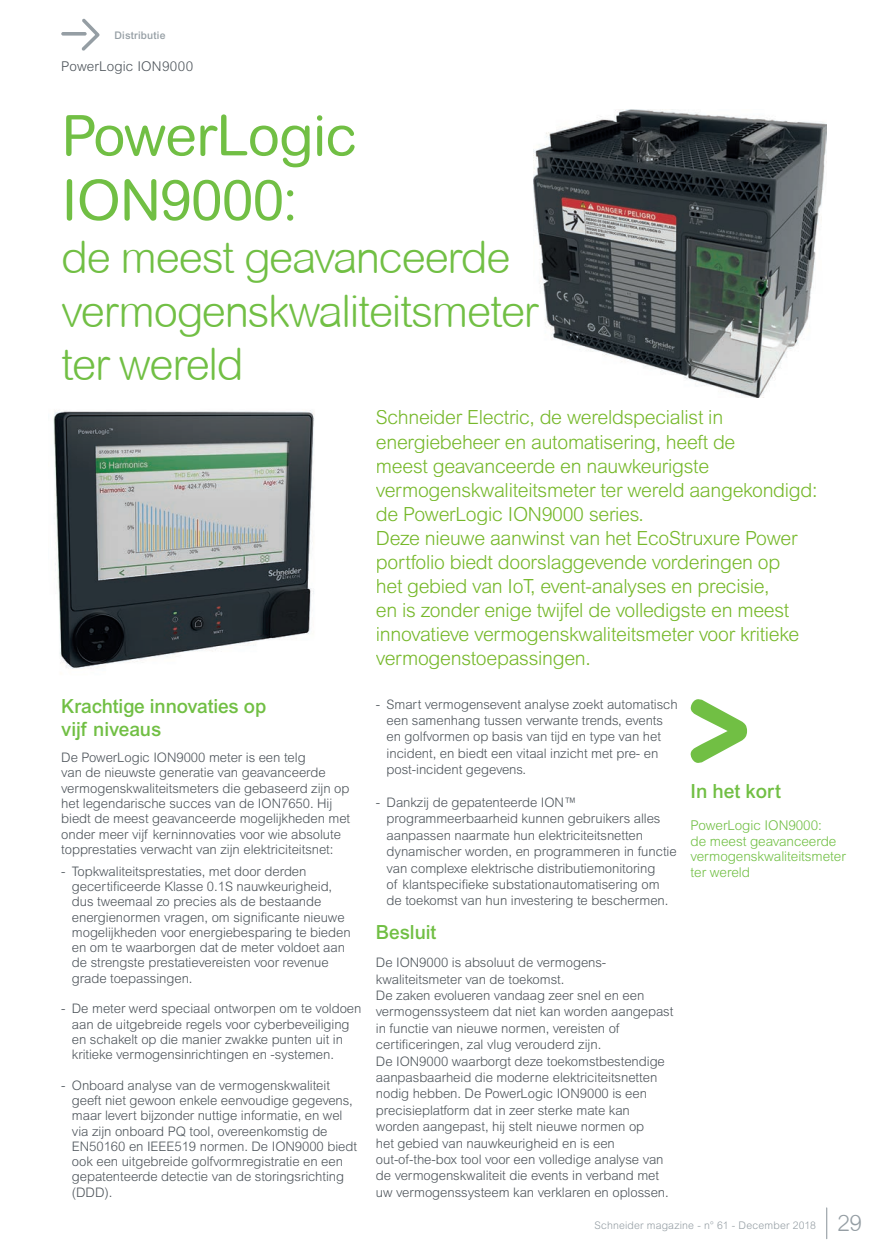
<style>
.page{position:relative;width:888px;height:1258px;background:#fff}
.page>*{position:absolute;margin:0;border:0;box-sizing:border-box;transform-origin:0 0}
.t1{font:56.25px/64.7px "Arial Rounded MT";letter-spacing:-.015em;color:#71bf44}
.t2{font:300 45px/53.4px "Arial Rounded MT";letter-spacing:-.03em;color:#71bf44}
.t3{font:300 19.5px/24.2px "Arial MT Std";letter-spacing:-.015em;color:#76b82a}
.t4{font:500 19.5px/22.8px "Arial MT Std";letter-spacing:-.005em;color:#71bf44}
.t5{font:300 13.5px/15.8px "Arial MT Std";letter-spacing:-.005em;color:#71bf44}
.t6{font:300 13.5px "Arial MT Std";letter-spacing:.005em;color:#4d545a}
.t7{font:300 13.2px/16.4px "Arial MT Std";letter-spacing:-.005em;color:#4d545a}
.t8{font:300 10.5px "Arial MT Std";letter-spacing:.015em;color:#959ea4}
.t9{font:500 10.5px "Arial MT Std";letter-spacing:.02em;color:#959ea4}
.s1{font-family:"Arial Rounded MT";font-size:22.5px}
</style>
<div class="page">
<img style="left:53px;top:410px;width:261px;height:259px">
<img style="left:533px;top:110px;width:293px;height:287px">
<svg style="left:61px;top:32px;width:26px;height:4px"></svg>
<svg style="left:82px;top:19px;width:17px;height:32px"></svg>
<svg style="left:690px;top:699px;width:57px;height:64px"></svg>
<hr style="left:826px;top:1208px;width:1px;height:30px;background:#959ea4">
<p class="t9" style="left:114px;top:29px;width:53px">Distributie</p>
<p class="t6" style="left:61px;top:59px;width:134px">PowerLogic ION9000</p>
<h1 class="t1" style="left:61px;top:103px;width:297px">PowerLogic<br>ION9000:</h1>
<h2 class="t2" style="left:61px;top:231px;width:479px">de meest geavanceerde vermogenskwaliteitsmeter ter wereld</h2>
<h3 class="t4" style="left:61px;top:695px;width:207px">Krachtige innovaties op vijf niveaus</h3>
<p class="t7" style="left:61px;top:750px;width:290px;line-height:15.3px">De PowerLogic ION9000 meter is een telg<br>van de nieuwste generatie van geavanceerde vermogenskwaliteitsmeters die gebaseerd zijn op het legendarische succes van de ION7650. Hij biedt de meest geavanceerde mogelijkheden met onder meer vijf kerninnovaties voor wie absolute topprestaties verwacht van zijn elektriciteitsnet:</p>
<p class="t7" style="left:72px;top:863px;width:280px;line-height:15.3px;text-indent:-11px">- Topkwaliteitsprestaties, met door derden gecertificeerde Klasse 0.1S nauwkeurigheid, dus tweemaal zo precies als de bestaande energienormen vragen, om significante nieuwe mogelijkheden voor energiebesparing te bieden en om te waarborgen dat de meter voldoet aan de strengste prestatievereisten voor revenue grade toepassingen.</p>
<p class="t7" style="left:72px;top:1001px;width:291px;line-height:15.3px;text-indent:-11px">- De meter werd speciaal ontworpen om te voldoen aan de uitgebreide regels voor cyberbeveiliging en schakelt op die manier zwakke punten uit in kritieke vermogensinrichtingen en -systemen.</p>
<p class="t7" style="left:72px;top:1077px;width:287px;line-height:15.3px;text-indent:-11px">- Onboard analyse van de vermogenskwaliteit geeft niet gewoon enkele eenvoudige gegevens, maar levert bijzonder nuttige informatie, en wel via zijn onboard PQ tool, overeenkomstig de EN50160 en IEEE519 normen. De ION9000 biedt ook een uitgebreide golfvormregistratie en een gepatenteerde detectie van de storingsrichting (DDD).</p>
<p class="t3" style="left:376px;top:405px;width:443px">Schneider Electric, de wereldspecialist in energiebeheer en automatisering, heeft de<br>meest geavanceerde en nauwkeurigste vermogenskwaliteitsmeter ter wereld aangekondigd: de PowerLogic ION9000 series.<br>Deze nieuwe aanwinst van het EcoStruxure Power portfolio biedt doorslaggevende vorderingen op<br>het gebied van IoT, event-analyses en precisie,<br>en is zonder enige twijfel de volledigste en meest innovatieve vermogenskwaliteitsmeter voor kritieke vermogenstoepassingen.</p>
<p class="t7" style="left:387px;top:696px;width:293px;text-indent:-11px">- Smart vermogensevent analyse zoekt automatisch een samenhang tussen verwante trends, events en golfvormen op basis van tijd en type van het incident, en biedt een vitaal inzicht met pre- en post-incident gegevens.</p>
<p class="t7" style="left:387px;top:794px;width:292px;text-indent:-11px">- Dankzij de gepatenteerde ION™ programmeerbaarheid kunnen gebruikers alles aanpassen naarmate hun elektriciteitsnetten dynamischer worden, en programmeren in functie van complexe elektrische distributiemonitoring<br>of klantspecifieke substationautomatisering om de toekomst van hun investering te beschermen.</p>
<h3 class="t4" style="left:376px;top:920px;width:62px">Besluit</h3>
<p class="t7" style="left:376px;top:954px;width:299px">De ION9000 is absoluut de vermogens&shy;kwaliteitsmeter van de toekomst.<br>De zaken evolueren vandaag zeer snel en een vermogenssysteem dat niet kan worden aangepast in functie van nieuwe normen, vereisten of certificeringen, zal vlug verouderd zijn.<br>De ION9000 waarborgt deze toekomstbestendige aanpasbaarheid die moderne elektriciteitsnetten nodig hebben. De PowerLogic ION9000 is een precisieplatform dat in zeer sterke mate kan worden aangepast, hij stelt nieuwe normen op<br>het gebied van nauwkeurigheid en is een out-of-the-box tool voor een volledige analyse van de vermogenskwaliteit die events in verband met uw vermogenssysteem kan verklaren en oplossen.</p>
<h3 class="t4" style="left:691px;top:780px;width:92px">In het kort</h3>
<p class="t5" style="left:691px;top:817px;width:157px">PowerLogic ION9000:<br>de meest geavanceerde vermogenskwaliteitsmeter ter wereld</p>
<p class="t8" style="left:594px;top:1219px;width:269px">Schneider magazine - n° 61 - December 2018 <span class="s1">29</span></p>
</div>
